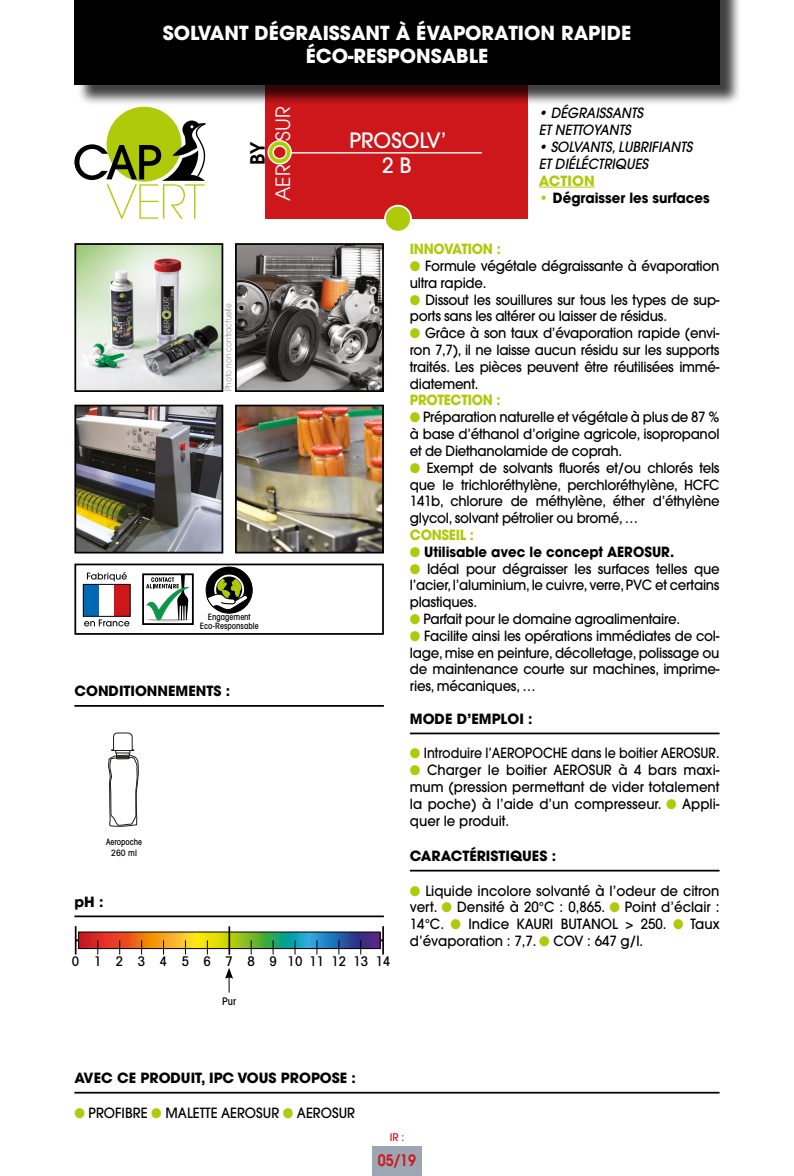
<style>
.page{position:relative;width:794px;height:1176px;background:#fff}
.page>*{position:absolute;margin:0;border:0;box-sizing:border-box;transform-origin:0 0}
.t1{font:500 21px "Avant Garde";color:#fff}
.t2{font:19.6px "Avant Garde";color:#fff}
.t3{font:600 19.6px "Avant Garde";color:#000}
.t4{font:700 19.25px "Avant Garde";color:#fff}
.t5{font:600 15.75px "Avant Garde";color:#cd171a;scale:.9 1}
.t6{font:500 14px/16.8px "Avant Garde";letter-spacing:-.02em;color:#000;text-align:justify;scale:.95 1}
.t7{font:700 14px "Avant Garde";color:#000}
.t8{font:italic 500 14px "Avant Garde";color:#000;scale:.95 1}
.t9{font:700 14px "Avant Garde";color:#000;scale:.95 1}
.t10{font:500 14px "Avant Garde";color:#000;scale:.9 1}
.t11{font:500 14px "Avant Garde";color:#000;scale:.95 1}
.t12{font:700 14px "Avant Garde";letter-spacing:-.02em;color:#afca0b;scale:.95 1}
.t13{font:700 14px "Avant Garde";letter-spacing:-.02em;color:#afca0b}
.t14{font:500 condensed 13.3px "Avant Garde";letter-spacing:.265em;color:#000}
.t15{font:500 10.5px "Avant Garde";color:#cd171a}
.t16{font:500 condensed 10.5px "Avant Garde";color:#000}
.t17{font:500 condensed 8.75px "Avant Garde";color:#000}
.t18{font:8.75px "Avant Garde";color:#91989c;scale:.85 1}
.s1{font-weight:600;font-size:28px;color:#afca0b}
.s2{color:#afca0b}
</style>
<div class="page">
<div style="left:266px;top:79px;width:262px;height:140px;background:#cd171a"></div>
<div style="left:74px;top:563px;width:310px;height:72px;border:2px solid #000"></div>
<div style="left:77px;top:0;width:664px;height:106px;background:#000;opacity:.75"></div>
<div style="left:74px;top:0;width:645px;height:84px;background:#000"></div>
<div style="left:372px;top:1146px;width:50px;height:30px;background:#9ca7b3"></div>
<div style="left:107px;top:107px;width:74px;height:75px;background:#afca0b;border-radius:50%"></div>
<svg style="left:74px;top:121px;width:132px;height:98px"></svg>
<div style="left:385px;top:206px;width:26px;height:26px;background:#afca0b;border-radius:50%"></div>
<div style="left:384px;top:205px;width:28px;height:28px;border:2px solid #fff;border-radius:50%"></div>
<hr style="left:74px;top:705px;width:310px;height:2px;background:#000">
<hr style="left:410px;top:732px;width:309px;height:2px;background:#000">
<hr style="left:410px;top:870px;width:309px;height:1px;background:#000">
<img style="left:77px;top:246px;width:143px;height:143px">
<div style="left:74px;top:243px;width:149px;height:149px;border:2px solid #000"></div>
<img style="left:77px;top:408px;width:143px;height:142px">
<div style="left:74px;top:405px;width:149px;height:148px;border:2px solid #000"></div>
<img style="left:238px;top:246px;width:143px;height:143px">
<div style="left:235px;top:243px;width:149px;height:149px;border:2px solid #000"></div>
<img style="left:238px;top:408px;width:143px;height:142px">
<div style="left:235px;top:405px;width:149px;height:148px;border:2px solid #000"></div>
<hr style="left:74px;top:1092px;width:645px;height:1px;background:#000">
<hr style="left:74px;top:915px;width:310px;height:2px;background:#000">
<hr style="left:76px;top:939px;width:307px;height:2px;background:#000">
<svg style="left:75px;top:926px;width:306px;height:29px"></svg>
<hr style="left:228px;top:926px;width:2px;height:28px;background:#000">
<hr style="left:382px;top:926px;width:2px;height:28px;background:#000">
<svg style="left:225px;top:968px;width:8px;height:24px"></svg>
<hr style="left:539px;top:187px;width:55px;height:1px;background:#afca0b">
<div style="left:83px;top:584px;width:16px;height:32px;background:#0069b4"></div>
<div style="left:115px;top:584px;width:15px;height:32px;background:#cd171a"></div>
<div style="left:83px;top:584px;width:48px;height:33px;border:1px solid #000"></div>
<svg style="left:87px;top:572px;width:40px;height:9px"></svg>
<svg style="left:84px;top:619px;width:45px;height:7px"></svg>
<div style="left:142px;top:573px;width:52px;height:52px;border:2px solid #000"></div>
<svg style="left:146px;top:574px;width:44px;height:51px"></svg>
<div style="left:206px;top:567px;width:46px;height:46px;background:#000;border-radius:50%"></div>
<div style="left:206px;top:567px;width:46px;height:46px;border:1px solid #000;border-radius:50%"></div>
<svg style="left:207px;top:573px;width:41px;height:38px"></svg>
<svg style="left:108px;top:733px;width:30px;height:93px"></svg>
<svg style="left:267px;top:140px;width:26px;height:25px"></svg>
<hr style="left:291px;top:152px;width:191px;height:1px;background:#fff">
<p class="t4" style="left:163px;top:20px;width:470px">SOLVANT DÉGRAISSANT À ÉVAPORATION RAPIDE</p>
<p class="t4" style="left:306px;top:44px;width:184px">ÉCO-RESPONSABLE</p>
<p class="t2" style="left:271px;top:201px;width:96px;rotate:-90deg">AER<span class="s1">O</span>SUR</p>
<p class="t3" style="left:245px;top:165px;width:25px;rotate:-90deg">BY</p>
<p class="t18" style="left:223px;top:391px;width:105px;rotate:-90deg">Photo non contractuelle</p>
<p class="t17" style="left:208px;top:612px;width:44px">Engagement</p>
<p class="t17" style="left:200px;top:620px;width:60px">Eco-Responsable</p>
<p class="t7" style="left:74px;top:682px;width:157px">CONDITIONNEMENTS :</p>
<p class="t17" style="left:106px;top:836px;width:37px">Aeropoche</p>
<p class="t17" style="left:111px;top:847px;width:27px">260 ml</p>
<p class="t7" style="left:74px;top:892px;width:31px">pH :</p>
<p class="t1" style="left:349px;top:128px;width:99px">PROSOLV’</p>
<p class="t1" style="left:382px;top:153px;width:31px">2 B</p>
<p class="t8" style="left:539px;top:105px;width:111px">• DÉGRAISSANTS</p>
<p class="t8" style="left:539px;top:122px;width:98px">ET NETTOYANTS</p>
<p class="t8" style="left:539px;top:138px;width:163px">• SOLVANTS, LUBRIFIANTS</p>
<p class="t8" style="left:539px;top:155px;width:117px">ET DIÉLÉCTRIQUES</p>
<p class="t13" style="left:539px;top:171px;width:57px">ACTION</p>
<p class="t9" style="left:539px;top:188px;width:181px"><span class="s2">•</span> Dégraisser les surfaces</p>
<p class="t12" style="left:410px;top:240px;width:97px">INNOVATION :</p>
<p class="t6" style="left:410px;top:257px;width:327px"><span class="s2">●</span> Formule végétale dégraissante à évaporation ultra rapide.</p>
<p class="t6" style="left:410px;top:291px;width:327px"><span class="s2">●</span> Dissout les souillures sur tous les types de sup&shy;ports sans les altérer ou laisser de résidus.</p>
<p class="t6" style="left:410px;top:325px;width:327px"><span class="s2">●</span> Grâce à son taux d’évaporation rapide (envi&shy;ron 7,7), il ne laisse aucun résidu sur les supports traités. Les pièces peuvent être réutilisées immé&shy;diatement.</p>
<p class="t12" style="left:410px;top:391px;width:97px">PROTECTION :</p>
<p class="t6" style="left:410px;top:409px;width:327px"><span class="s2">●</span> Préparation naturelle et végétale à plus de 87 % à base d’éthanol d’origine agricole, isopropanol et de Diethanolamide de coprah.</p>
<p class="t6" style="left:410px;top:459px;width:327px"><span class="s2">●</span> Exempt de solvants fluorés et/ou chlorés tels que le trichloréthylène, perchloréthylène, HCFC 141b, chlorure de méthylène, éther d’éthylène glycol, solvant pétrolier ou bromé, …</p>
<p class="t12" style="left:410px;top:526px;width:69px">CONSEIL :</p>
<p class="t9" style="left:410px;top:542px;width:280px"><span class="s2">●</span> Utilisable avec le concept AEROSUR.</p>
<p class="t6" style="left:410px;top:560px;width:327px"><span class="s2">●</span> Idéal pour dégraisser les surfaces telles que l’acier, l’aluminium, le cuivre, verre, PVC et certains plastiques.</p>
<p class="t6" style="left:410px;top:610px;width:286px"><span class="s2">●</span> Parfait pour le domaine agroalimentaire.</p>
<p class="t6" style="left:410px;top:627px;width:327px"><span class="s2">●</span> Facilite ainsi les opérations immédiates de col&shy;lage, mise en peinture, décolletage, polissage ou de maintenance courte sur machines, imprime&shy;ries, mécaniques, …</p>
<p class="t7" style="left:410px;top:709px;width:124px">MODE D’EMPLOI :</p>
<p class="t10" style="left:410px;top:744px;width:345px"><span class="s2">●</span> Introduire l’AEROPOCHE dans le boitier AEROSUR.</p>
<p class="t6" style="left:410px;top:761px;width:327px"><span class="s2">●</span> Charger le boitier AEROSUR à 4 bars maxi&shy;mum (pression permettant de vider totalement la poche) à l’aide d’un compresseur. <span class="s2">●</span> Appli&shy;quer le produit.</p>
<p class="t7" style="left:410px;top:846px;width:148px">CARACTÉRISTIQUES :</p>
<p class="t6" style="left:410px;top:882px;width:327px"><span class="s2">●</span> Liquide incolore solvanté à l’odeur de citron vert. <span class="s2">●</span> Densité à 20°C : 0,865. <span class="s2">●</span> Point d’éclair :<br>14°C. <span class="s2">●</span> Indice KAURI BUTANOL &gt; 250. <span class="s2">●</span> Taux d’évaporation : 7,7. <span class="s2">●</span> COV : 647 g/l.</p>
<p class="t14" style="left:72px;top:953px;width:320px">0 1 2 3 4 5 6 7 8 91011121314</p>
<p class="t16" style="left:222px;top:994px;width:16px">Pur</p>
<p class="t7" style="left:74px;top:1068px;width:283px">AVEC CE PRODUIT, IPC VOUS PROPOSE :</p>
<p class="t11" style="left:74px;top:1104px;width:297px"><span class="s2">●</span> PROFIBRE <span class="s2">●</span> MALETTE AEROSUR <span class="s2">●</span> AEROSUR</p>
<p class="t15" style="left:390px;top:1131px;width:16px">IR :</p>
<p class="t5" style="left:378px;top:1150px;width:44px">05/19</p>
</div>
